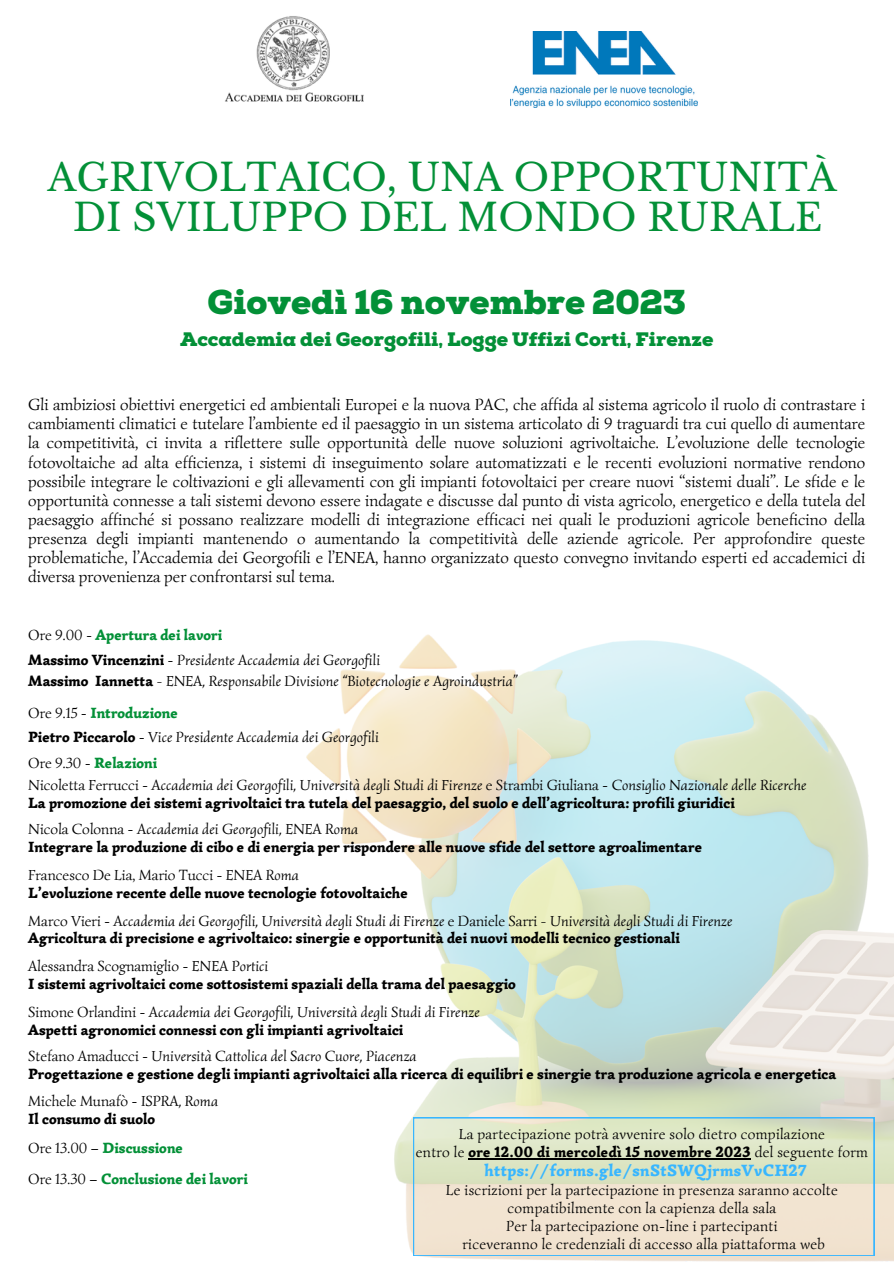
<style>
.page{position:relative;width:894px;height:1264px;background:#fff}
.page>*{position:absolute;margin:0;border:0;box-sizing:border-box;transform-origin:0 0}
.t1{font:37.5px "Libre Baskerville";color:#039037}
.t2{font:900 34.5px "Nexa Slab";color:#039037}
.t3{font:900 19.5px "Nexa Slab";color:#039037}
.t4{font:16.5px/19.2px "Simonetta";color:#000;text-align:justify}
.t5{font:900 16.5px "Simonetta";letter-spacing:.02em;color:#38b6ff}
.t6{font:900 15px "Simonetta";color:#000}
.t7{font:italic 15px "Simonetta";color:#000}
.t8{font:15px "Simonetta";letter-spacing:.02em;color:#000}
.t9{font:900 15px "Simonetta";color:#039037}
.t10{font:15px "Simonetta";color:#000}
.t11{font:900 15px "Simonetta";letter-spacing:.02em;color:#000}
.s1{font-weight:400;color:#000}
.s2{font-weight:900;font-style:normal}
.s3{font-style:normal}
.s4{font-style:italic}
.s5{font-weight:400}
</style>
<div class="page">
<img style="left:225px;top:16px;width:139px;height:86px">
<img style="left:306px;top:634px;width:587px;height:627px">
<img style="left:510px;top:32px;width:187px;height:75px">
<svg style="left:413px;top:1117px;width:461px;height:138px;background:#e4e2ca"></svg>
<hr style="left:468px;top:1157px;width:282px;height:2px;background:#000">
<p class="t1" style="left:48px;top:154px;width:790px">AGRIVOLTAICO, UNA OPPORTUNITÀ</p>
<p class="t1" style="left:73px;top:195px;width:750px">DI SVILUPPO DEL MONDO RURALE</p>
<p class="t2" style="left:207px;top:282px;width:480px">Giovedì 16 novembre 2023</p>
<p class="t3" style="left:180px;top:327px;width:534px">Accademia dei Georgofili, Logge Uffizi Corti, Firenze</p>
<p class="t4" style="left:28px;top:395px;width:838px">Gli ambiziosi obiettivi energetici ed ambientali Europei e la nuova PAC, che affida al sistema agricolo il ruolo di contrastare i cambiamenti climatici e tutelare l’ambiente ed il paesaggio in un sistema articolato di 9 traguardi tra cui quello di aumentare la competitività, ci invita a riflettere sulle opportunità delle nuove soluzioni agrivoltaiche. L’evoluzione delle tecnologie fotovoltaiche ad alta efficienza, i sistemi di inseguimento solare automatizzati e le recenti evoluzioni normative rendono possibile integrare le coltivazioni e gli allevamenti con gli impianti fotovoltaici per creare nuovi “sistemi duali”. Le sfide e le opportunità connesse a tali sistemi devono essere indagate e discusse dal punto di vista agricolo, energetico e della tutela del paesaggio affinché si possano realizzare modelli di integrazione efficaci nei quali le produzioni agricole beneficino della presenza degli impianti mantenendo o aumentando la competitività delle aziende agricole. Per approfondire queste problematiche, l’Accademia dei Georgofili e l’ENEA, hanno organizzato questo convegno invitando esperti ed accademici di diversa provenienza per confrontarsi sul tema.</p>
<p class="t9" style="left:28px;top:625px;width:195px"><span class="s1">Ore 9.00 -</span> Apertura dei lavori</p>
<p class="t7" style="left:28px;top:650px;width:353px"><span class="s2">Massimo Vincenzini</span> <span class="s3">-</span> Presidente Accademia dei Georgofili</p>
<p class="t7" style="left:28px;top:672px;width:491px"><span class="s2">Massimo Iannetta</span> - ENEA, Responsabile Divisione “Biotecnologie e Agroindustria”</p>
<p class="t9" style="left:28px;top:704px;width:151px"><span class="s1">Ore 9.15 -</span> Introduzione</p>
<p class="t7" style="left:28px;top:727px;width:352px"><span class="s2">Pietro Piccarolo</span> <span class="s3">-</span> Vice Presidente Accademia dei Georgofili</p>
<p class="t9" style="left:28px;top:753px;width:131px"><span class="s1">Ore 9.30 -</span> Relazioni</p>
<p class="t7" style="left:28px;top:775px;width:779px"><span class="s3">Nicoletta Ferrucci -</span> Accademia dei Georgofili, Università degli Studi di Firenze <span class="s3">e Strambi Giuliana -</span> Consiglio Nazionale delle Ricerche</p>
<p class="t6" style="left:28px;top:793px;width:708px">La promozione dei sistemi agrivoltaici tra tutela del paesaggio, del suolo e dell’agricoltura: profili giuridici</p>
<p class="t7" style="left:28px;top:819px;width:331px"><span class="s3">Nicola Colonna -</span> Accademia dei Georgofili, ENEA Roma</p>
<p class="t6" style="left:28px;top:837px;width:675px">Integrare la produzione di cibo e di energia per rispondere alle nuove sfide del settore agroalimentare</p>
<p class="t10" style="left:28px;top:865px;width:272px">Francesco De Lia, Mario Tucci - <span class="s4">ENEA Roma</span></p>
<p class="t6" style="left:28px;top:883px;width:381px">L’evoluzione recente delle nuove tecnologie fotovoltaiche</p>
<p class="t7" style="left:28px;top:911px;width:705px"><span class="s3">Marco Vieri -</span> Accademia dei Georgofili, Università degli Studi di Firenze <span class="s3">e Daniele Sarri</span> - Università degli Studi di Firenze</p>
<p class="t6" style="left:28px;top:929px;width:653px">Agricoltura di precisione e agrivoltaico: sinergie e opportunità dei nuovi modelli tecnico gestionali</p>
<p class="t10" style="left:28px;top:957px;width:241px">Alessandra Scognamiglio - <span class="s4">ENEA Portici</span></p>
<p class="t6" style="left:28px;top:974px;width:489px">I sistemi agrivoltaici come sottosistemi spaziali della trama del paesaggio</p>
<p class="t7" style="left:28px;top:1002px;width:453px"><span class="s3">Simone Orlandini -</span> Accademia dei Georgofili, Università degli Studi di Firenze</p>
<p class="t6" style="left:28px;top:1020px;width:376px">Aspetti agronomici connessi con gli impianti agrivoltaici</p>
<p class="t7" style="left:28px;top:1047px;width:390px"><span class="s3">Stefano Amaducci -</span> Università Cattolica del Sacro Cuore, Piacenza</p>
<p class="t6" style="left:28px;top:1064px;width:809px">Progettazione e gestione degli impianti agrivoltaici alla ricerca di equilibri e sinergie tra produzione agricola e energetica</p>
<p class="t10" style="left:28px;top:1091px;width:191px">Michele Munafò - <span class="s4">ISPRA, Roma</span></p>
<p class="t6" style="left:28px;top:1109px;width:128px">Il consumo di suolo</p>
<p class="t9" style="left:28px;top:1138px;width:156px"><span class="s1">Ore 13.00 –</span> Discussione</p>
<p class="t9" style="left:28px;top:1169px;width:221px"><span class="s1">Ore 13.30 –</span> Conclusione dei lavori</p>
<p class="t8" style="left:459px;top:1124px;width:367px">La partecipazione potrà avvenire solo dietro compilazione</p>
<p class="t11" style="left:415px;top:1142px;width:453px"><span class="s5">entro le</span> ore 12.00 di mercoledì 15 novembre 2023 <span class="s5">del seguente form</span></p>
<p class="t5" style="left:484px;top:1160px;width:323px">https://forms.gle/snStSWQjrmsVvCH27</p>
<p class="t8" style="left:446px;top:1180px;width:393px">Le iscrizioni per la partecipazione in presenza saranno accolte</p>
<p class="t8" style="left:507px;top:1198px;width:270px">compatibilmente con la capienza della sala</p>
<p class="t8" style="left:506px;top:1216px;width:273px">Per la partecipazione on-line i partecipanti</p>
<p class="t8" style="left:462px;top:1234px;width:364px">riceveranno le credenziali di accesso alla piattaforma web</p>
</div>
